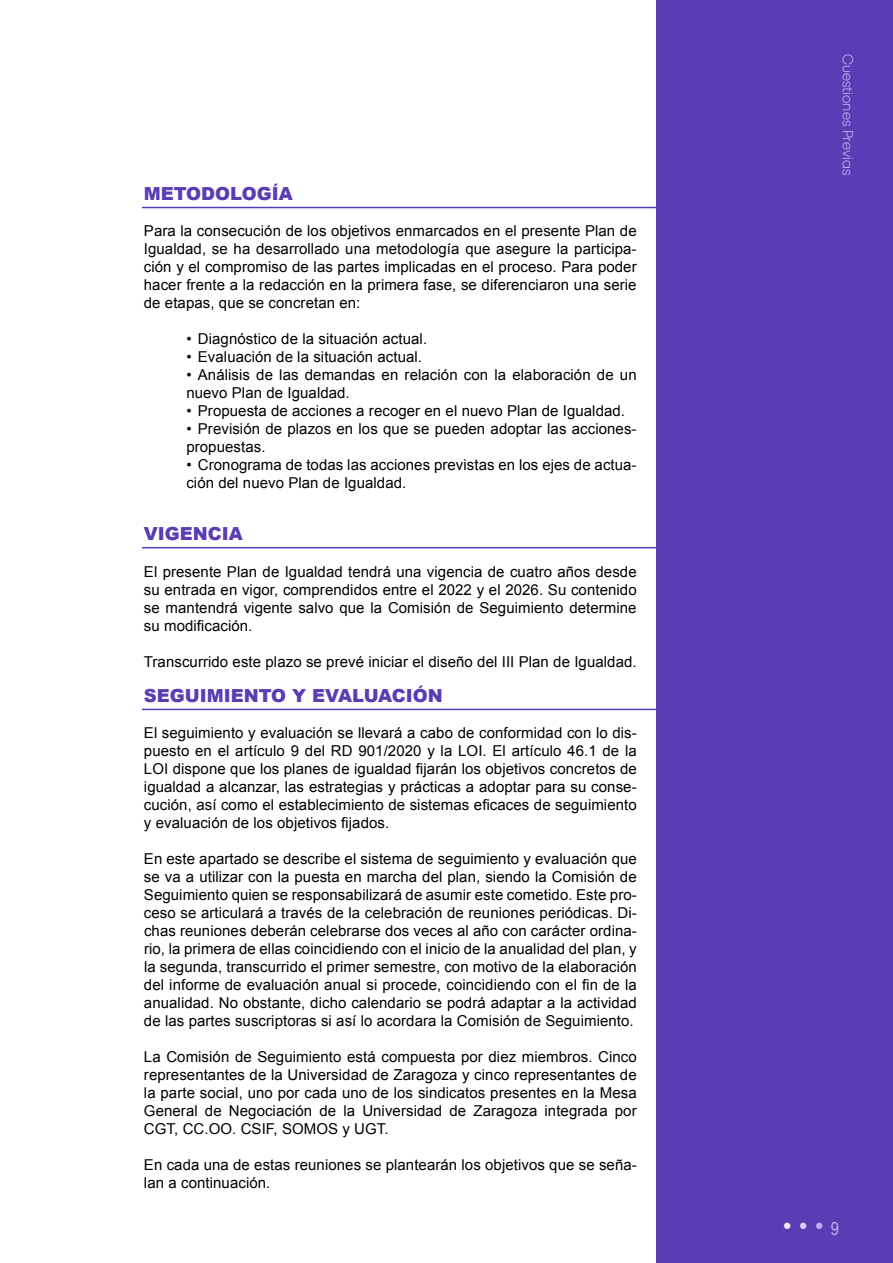
<style>
.page{position:relative;width:893px;height:1263px;background:#fff}
.page>*{position:absolute;margin:0;border:0;box-sizing:border-box;transform-origin:0 0}
.t1{font:25.5px "Arial";color:#f0edfa}
.t2{font:900 18px "Arial";color:#5a3cb4}
.t3{font:15px/18px "Arial";letter-spacing:.005em;color:#000;text-align:justify}
.t4{font:300 15px "Duplet";color:#c3acf2}
.s1{color:#dbd0f6}
.s2{color:#c3acf2}
.s3{font-family:"Arial Narrow";font-size:18px;color:#c3acf2}
</style>
<div class="page">
<div style="left:656px;top:0;width:237px;height:1263px;background:#5a3cb4"></div>
<hr style="left:142px;top:207px;width:608px;height:1px;background:#5a3cb4">
<hr style="left:142px;top:547px;width:608px;height:1px;background:#5a3cb4">
<hr style="left:142px;top:709px;width:608px;height:1px;background:#5a3cb4">
<p class="t2" style="left:144px;top:180px;width:151px">METODOLOGÍA</p>
<p class="t3" style="left:144px;top:222px;width:494px">Para la consecución de los objetivos enmarcados en el presente Plan de Igualdad, se ha desarrollado una metodología que asegure la participa&shy;ción y el compromiso de las partes implicadas en el proceso. Para poder hacer frente a la redacción en la primera fase, se diferenciaron una serie de etapas, que se concretan en:</p>
<p class="t3" style="left:186px;top:330px;width:242px">• Diagnóstico de la situación actual.</p>
<p class="t3" style="left:186px;top:348px;width:237px">• Evaluación de la situación actual.</p>
<p class="t3" style="left:186px;top:366px;width:452px">• Análisis de las demandas en relación con la elaboración de un nuevo Plan de Igualdad.</p>
<p class="t3" style="left:186px;top:402px;width:440px">• Propuesta de acciones a recoger en el nuevo Plan de Igualdad.</p>
<p class="t3" style="left:186px;top:420px;width:452px">• Previsión de plazos en los que se pueden adoptar las acciones&shy;propuestas.</p>
<p class="t3" style="left:186px;top:456px;width:452px">• Cronograma de todas las acciones previstas en los ejes de actua&shy;ción del nuevo Plan de Igualdad.</p>
<p class="t2" style="left:144px;top:521px;width:101px">VIGENCIA</p>
<p class="t3" style="left:144px;top:562px;width:494px">El presente Plan de Igualdad tendrá una vigencia de cuatro años desde su entrada en vigor, comprendidos entre el 2022 y el 2026. Su contenido se mantendrá vigente salvo que la Comisión de Seguimiento determine su modificación.</p>
<p class="t3" style="left:144px;top:652px;width:494px">Transcurrido este plazo se prevé iniciar el diseño del III Plan de Igualdad.</p>
<p class="t2" style="left:144px;top:682px;width:300px">SEGUIMIENTO Y EVALUACIÓN</p>
<p class="t3" style="left:144px;top:724px;width:494px">El seguimiento y evaluación se llevará a cabo de conformidad con lo dis&shy;puesto en el artículo 9 del RD 901/2020 y la LOI. El artículo 46.1 de la LOI dispone que los planes de igualdad fijarán los objetivos concretos de igualdad a alcanzar, las estrategias y prácticas a adoptar para su conse&shy;cución, así como el establecimiento de sistemas eficaces de seguimiento y evaluación de los objetivos fijados.</p>
<p class="t3" style="left:144px;top:850px;width:494px">En este apartado se describe el sistema de seguimiento y evaluación que se va a utilizar con la puesta en marcha del plan, siendo la Comisión de Seguimiento quien se responsabilizará de asumir este cometido. Este pro&shy;ceso se articulará a través de la celebración de reuniones periódicas. Di&shy;chas reuniones deberán celebrarse dos veces al año con carácter ordina&shy;rio, la primera de ellas coincidiendo con el inicio de la anualidad del plan, y la segunda, transcurrido el primer semestre, con motivo de la elaboración del informe de evaluación anual si procede, coincidiendo con el fin de la anualidad. No obstante, dicho calendario se podrá adaptar a la actividad de las partes suscriptoras si así lo acordara la Comisión de Seguimiento.</p>
<p class="t3" style="left:144px;top:1048px;width:494px">La Comisión de Seguimiento está compuesta por diez miembros. Cinco representantes de la Universidad de Zaragoza y cinco representantes de la parte social, uno por cada uno de los sindicatos presentes en la Mesa General de Negociación de la Universidad de Zaragoza integrada por CGT, CC.OO. CSIF, SOMOS y UGT.</p>
<p class="t3" style="left:144px;top:1156px;width:494px">En cada una de estas reuniones se plantearán los objetivos que se seña&shy;lan a continuación.</p>
<p class="t4" style="left:856px;top:54px;width:123px;rotate:90deg">Cuestiones Previas</p>
<h1 class="t1" style="left:783px;top:1209px;width:58px">• <span class="s1">•</span> <span class="s2">•</span> <span class="s3">9</span></h1>
</div>
